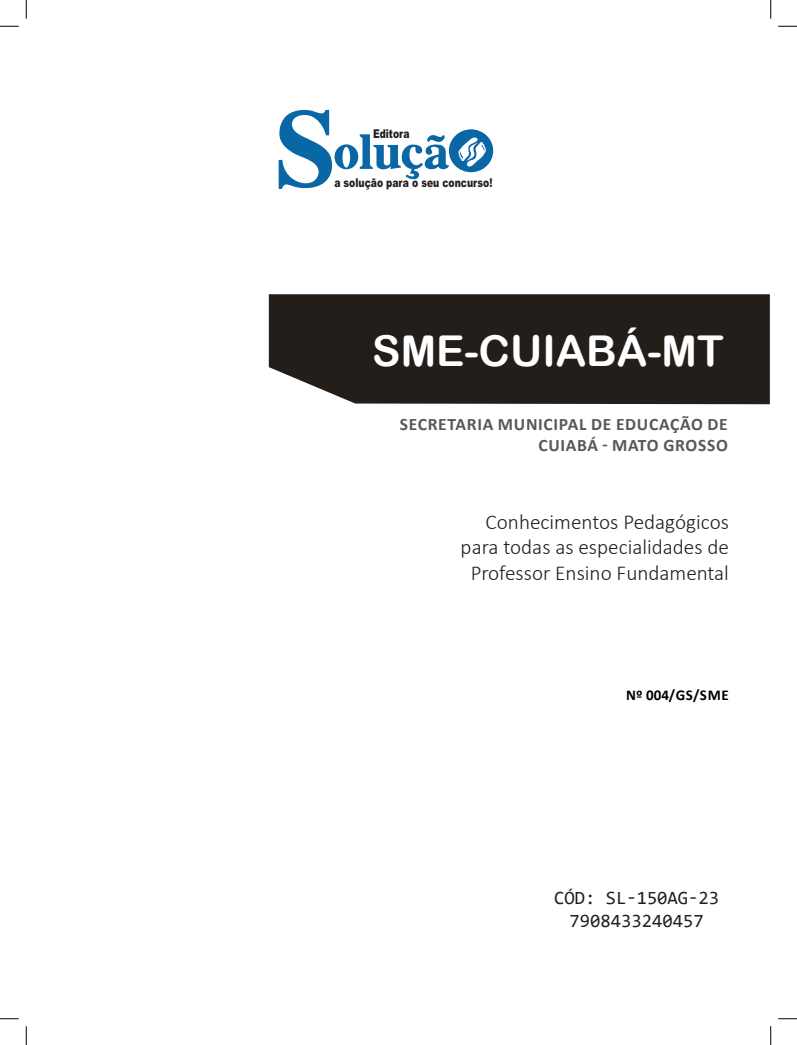
<style>
.page{position:relative;width:797px;height:1045px;background:#fff}
.page>*{position:absolute;margin:0;border:0;box-sizing:border-box;transform-origin:0 0}
.TÍTULO_MATÉRIA{font:42.5px "Arial Rounded MT Bold";color:#fff}
.CARGO{font:300 21.25px/25.5px "Calibri";color:#231f20;text-align:right}
.SKU_CÓD{font:18.75px "Consolas";color:#231f20}
.SUBTÍTULO{font:700 17.5px/21px "Calibri";letter-spacing:.04em;color:#57585a;text-align:right}
.EDITAL{font:700 15px "Calibri";letter-spacing:.03em;color:#000}
.t1{font:900 12.12px "Arial";color:#231f20;scale:.76 1}
</style>
<div class="page">
<div style="left:269px;top:294px;width:500px;height:110px;background:#241e1b"></div>
<svg style="left:279px;top:110px;width:214px;height:79px"></svg>
<svg style="left:0;top:25px;width:19px;height:2px"></svg>
<svg style="left:778px;top:25px;width:19px;height:2px"></svg>
<svg style="left:0;top:1018px;width:19px;height:1px"></svg>
<svg style="left:778px;top:1018px;width:19px;height:1px"></svg>
<svg style="left:25px;top:0;width:2px;height:19px"></svg>
<svg style="left:25px;top:1026px;width:2px;height:19px"></svg>
<svg style="left:770px;top:0;width:1px;height:19px"></svg>
<svg style="left:770px;top:1026px;width:1px;height:19px"></svg>
<p class="t1" style="left:373px;top:125px;width:50px">Editora</p>
<p class="t1" style="left:334px;top:174px;width:210px">a solução para o seu concurso!</p>
<p class="TÍTULO_MATÉRIA" style="left:372px;top:326px;width:353px">SME-CUIABÁ-MT</p>
<p class="SUBTÍTULO" style="left:400px;top:413px;width:329px">SECRETARIA MUNICIPAL DE EDUCAÇÃO DE<br>CUIABÁ - MATO GROSSO</p>
<p class="CARGO" style="left:460px;top:508px;width:270px">Conhecimentos Pedagógicos para todas as especialidades de<br>Professor Ensino Fundamental</p>
<p class="EDITAL" style="left:626px;top:685px;width:104px">Nº 004/GS/SME</p>
<p class="SKU_CÓD" style="left:554px;top:885px;width:166px">CÓD: SL-150AG-23</p>
<p class="SKU_CÓD" style="left:569px;top:907px;width:136px">7908433240457</p>
</div>
